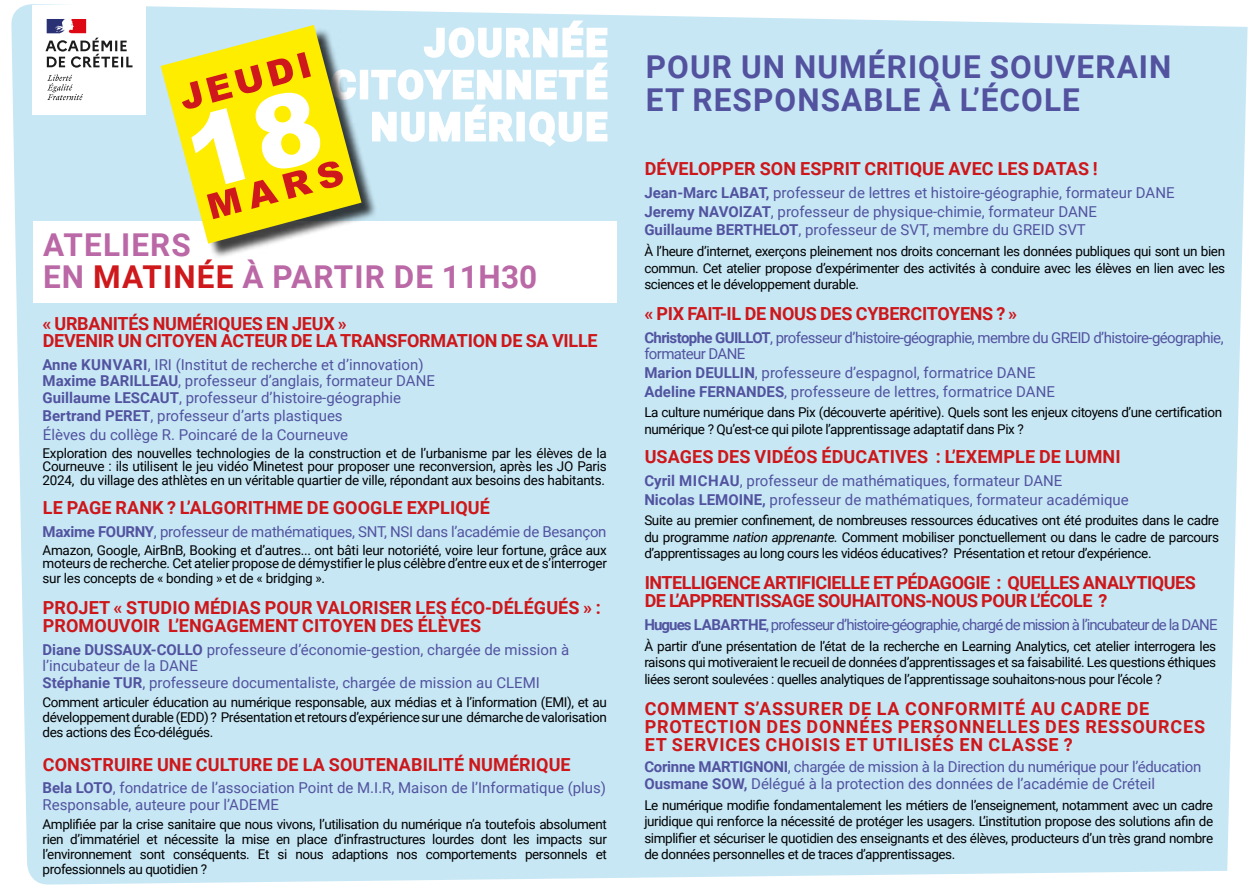
<style>
.page{position:relative;width:1259px;height:893px;background:#fff}
.page>*{position:absolute;margin:0;border:0;box-sizing:border-box;transform-origin:0 0}
.t1{font:700 37.5px/42px "Roboto";letter-spacing:.08em;color:#fff;text-align:right}
.t2{font:700 31.5px/33px "Roboto";letter-spacing:.035em;color:#53529f}
.t3{font:700 31.5px/31.5px "Roboto";letter-spacing:.035em;color:#bb68a7}
.t4{font:700 18px/18px "Roboto";letter-spacing:.005em;color:#cd171a}
.t5{font:700 18px/18px "Roboto";letter-spacing:.045em;color:#cd171a}
.t6{font:700 18px/16.5px "Roboto";letter-spacing:-.015em;color:#cd171a}
.t7{font:700 18px/18px "Roboto";letter-spacing:-.025em;color:#cd171a}
.t8{font:15px/16.5px "Roboto";color:#52539f}
.t9{font:15px/17.1px "Roboto";letter-spacing:-.02em;color:#52539f}
.t10{font:15px/16.5px "Roboto";letter-spacing:-.04em;color:#52539f}
.t11{font:15px "Roboto";letter-spacing:-.06em;color:#52539f}
.t12{font:13.5px/16.5px "Roboto";letter-spacing:-.03em;color:#000;text-align:justify}
.s1{color:#ce181c}
.s2{font-weight:700}
.s3{font-style:italic}
</style>
<div class="page">
<div style="left:11px;top:4px;width:1236px;height:881px;background:#c7e7f5"></div>
<div style="left:33px;top:5px;width:113px;height:110px;background:#fff"></div>
<svg style="left:47px;top:75px;width:36px;height:25px"></svg>
<svg style="left:45px;top:19px;width:87px;height:49px"></svg>
<svg style="left:370px;top:19px;width:241px;height:130px"></svg>
<div style="left:33px;top:221px;width:583px;height:82px;background:#fff"></div>
<div style="left:163px;top:27px;width:214px;height:233px;background:#000;opacity:.75"></div>
<svg style="left:161px;top:25px;width:200px;height:219px"></svg>
<h1 class="t1" style="left:331px;top:20px;width:277px">JOURNÉE<br>CITOYENNETÉ<br>NUMÉRIQUE</h1>
<h2 class="t3" style="left:43px;top:228px;width:496px">ATELIERS<br>EN <span class="s1">MATINÉE</span> À PARTIR DE 11H30</h2>
<h3 class="t6" style="left:43px;top:315px;width:556px">« URBANITÉS NUMÉRIQUES EN JEUX »<br>DEVENIR UN CITOYEN ACTEUR DE LA TRANSFORMATION DE SA VILLE</h3>
<p class="t8" style="left:43px;top:356px;width:394px"><span class="s2">Anne KUNVARI</span>, IRI (Institut de recherche et d’innovation)<br><span class="s2">Maxime BARILLEAU</span>, professeur d’anglais, formateur DANE<br><span class="s2">Guillaume LESCAUT</span>, professeur d’histoire-géographie</p>
<p class="t8" style="left:43px;top:406px;width:307px;line-height:18.6px"><span class="s2">Bertrand PERET</span>, professeur d’arts plastiques<br>Élèves du collège R. Poincaré de la Courneuve</p>
<p class="t12" style="left:43px;top:446px;width:566px;line-height:13.5px">Exploration des nouvelles technologies de la construction et de l’urbanisme par les élèves de la Courneuve : ils utilisent le jeu vidéo Minetest pour proposer une reconversion, après les JO Paris 2024, du village des athlètes en un véritable quartier de ville, répondant aux besoins des habitants.</p>
<h3 class="t4" style="left:43px;top:498px;width:448px">LE PAGE RANK ? L’ALGORITHME DE GOOGLE EXPLIQUÉ</h3>
<p class="t9" style="left:43px;top:522px;width:565px"><span class="s2">Maxime FOURNY</span>, professeur de mathématiques, SNT, NSI dans l’académie de Besançon</p>
<p class="t12" style="left:43px;top:542px;width:566px;line-height:13.5px">Amazon, Google, AirBnB, Booking et d’autres... ont bâti leur notoriété, voire leur fortune, grâce aux moteurs de recherche. Cet atelier propose de démystifier le plus célèbre d’entre eux et de s’interroger</p>
<p class="t12" style="left:43px;top:569px;width:284px">sur les concepts de « bonding » et de « bridging ».</p>
<h3 class="t4" style="left:43px;top:598px;width:559px">PROJET « STUDIO MÉDIAS POUR VALORISER LES ÉCO-DÉLÉGUÉS » :<br>PROMOUVOIR L’ENGAGEMENT CITOYEN DES ÉLÈVES</h3>
<p class="t8" style="left:43px;top:641px;width:528px"><span class="s2">Diane DUSSAUX-COLLO</span> professeure d’économie-gestion, chargée de mission à l’incubateur de la DANE<br><span class="s2">Stéphanie TUR</span>, professeure documentaliste, chargée de mission au CLEMI</p>
<p class="t12" style="left:43px;top:694px;width:566px;line-height:15px">Comment articuler éducation au numérique responsable, aux médias et à l’information (EMI), et au développement durable (EDD) ? Présentation et retours d’expérience sur une démarche de valorisation des actions des Éco-délégués.</p>
<h3 class="t4" style="left:43px;top:754px;width:529px">CONSTRUIRE UNE CULTURE DE LA SOUTENABILITÉ NUMÉRIQUE</h3>
<p class="t8" style="left:43px;top:779px;width:565px"><span class="s2">Bela LOTO</span>, fondatrice de l’association Point de M.I.R, Maison de l’Informatique (plus)<br>Responsable, auteure pour l’ADEME</p>
<p class="t12" style="left:43px;top:816px;width:566px;line-height:15px">Amplifiée par la crise sanitaire que nous vivons, l’utilisation du numérique n’a toutefois absolument rien d’immatériel et nécessite la mise en place d’infrastructures lourdes dont les impacts sur l’environnement sont conséquents. Et si nous adaptions nos comportements personnels et professionnels au quotidien ?</p>
<h2 class="t2" style="left:646px;top:50px;width:527px">POUR UN NUMÉRIQUE SOUVERAIN<br>ET RESPONSABLE À L’ÉCOLE</h2>
<h3 class="t4" style="left:644px;top:159px;width:454px">DÉVELOPPER SON ESPRIT CRITIQUE AVEC LES DATAS !</h3>
<p class="t8" style="left:644px;top:183px;width:531px;line-height:18.6px"><span class="s2">Jean-Marc LABAT,</span> professeur de lettres et histoire-géographie, formateur DANE<br><span class="s2">Jeremy NAVOIZAT</span>, professeur de physique-chimie, formateur DANE<br><span class="s2">Guillaume BERTHELOT</span>, professeur de SVT, membre du GREID SVT</p>
<p class="t12" style="left:644px;top:243px;width:582px">À l’heure d’internet, exerçons pleinement nos droits concernant les données publiques qui sont un bien commun. Cet atelier propose d’expérimenter des activités à conduire avec les élèves en lien avec les sciences et le développement durable.</p>
<h3 class="t6" style="left:644px;top:305px;width:374px">« PIX FAIT-IL DE NOUS DES CYBERCITOYENS ? »</h3>
<p class="t10" style="left:644px;top:329px;width:581px"><span class="s2">Christophe GUILLOT</span>, professeur d’histoire-géographie, membre du GREID d’histoire-géographie, formateur DANE</p>
<p class="t8" style="left:644px;top:363px;width:412px;line-height:18.6px"><span class="s2">Marion DEULLIN</span>, professeure d’espagnol, formatrice DANE<br><span class="s2">Adeline FERNANDES</span>, professeure de lettres, formatrice DANE</p>
<p class="t12" style="left:644px;top:404px;width:579px">La culture numérique dans Pix (découverte apéritive). Quels sont les enjeux citoyens d’une certification numérique ? Qu’est-ce qui pilote l’apprentissage adaptatif dans Pix ?</p>
<h3 class="t4" style="left:644px;top:447px;width:477px">USAGES DES VIDÉOS ÉDUCATIVES : L’EXEMPLE DE LUMNI</h3>
<p class="t8" style="left:644px;top:471px;width:486px;line-height:18.6px"><span class="s2">Cyril MICHAU</span>, professeur de mathématiques, formateur DANE<br><span class="s2">Nicolas LEMOINE,</span> professeur de mathématiques, formateur académique</p>
<p class="t12" style="left:644px;top:512px;width:576px">Suite au premier confinement, de nombreuses ressources éducatives ont été produites dans le cadre du programme <span class="s3">nation apprenante.</span> Comment mobiliser ponctuellement ou dans le cadre de parcours d’apprentissages au long cours les vidéos éducatives? Présentation et retour d’expérience.</p>
<h3 class="t7" style="left:644px;top:573px;width:553px">INTELLIGENCE ARTIFICIELLE ET PÉDAGOGIE : QUELLES ANALYTIQUES<br>DE L’APPRENTISSAGE SOUHAITONS-NOUS POUR L’ÉCOLE ?</h3>
<p class="t11" style="left:644px;top:614px;width:575px"><span class="s2">Hugues LABARTHE</span>, professeur d’histoire-géographie, chargé de mission à l’incubateur de la DANE</p>
<p class="t12" style="left:644px;top:637px;width:573px">À partir d’une présentation de l’état de la recherche en Learning Analytics, cet atelier interrogera les raisons qui motiveraient le recueil de données d’apprentissages et sa faisabilité. Les questions éthiques liées seront soulevées : quelles analytiques de l’apprentissage souhaitons-nous pour l’école ?</p>
<h3 class="t5" style="left:644px;top:698px;width:562px">COMMENT S’ASSURER DE LA CONFORMITÉ AU CADRE DE<br>PROTECTION DES DONNÉES PERSONNELLES DES RESSOURCES<br>ET SERVICES CHOISIS ET UTILISÉS EN CLASSE ?</h3>
<p class="t9" style="left:644px;top:757px;width:558px"><span class="s2">Corinne MARTIGNONI</span>, chargée de mission à la Direction du numérique pour l’éducation<br><span class="s2">Ousmane SOW,</span> Délégué à la protection des données de l’académie de Créteil</p>
<p class="t12" style="left:644px;top:796px;width:570px">Le numérique modifie fondamentalement les métiers de l’enseignement, notamment avec un cadre juridique qui renforce la nécessité de protéger les usagers. L’institution propose des solutions afin de simplifier et sécuriser le quotidien des enseignants et des élèves, producteurs d’un très grand nombre de données personnelles et de traces d’apprentissages.</p>
</div>
